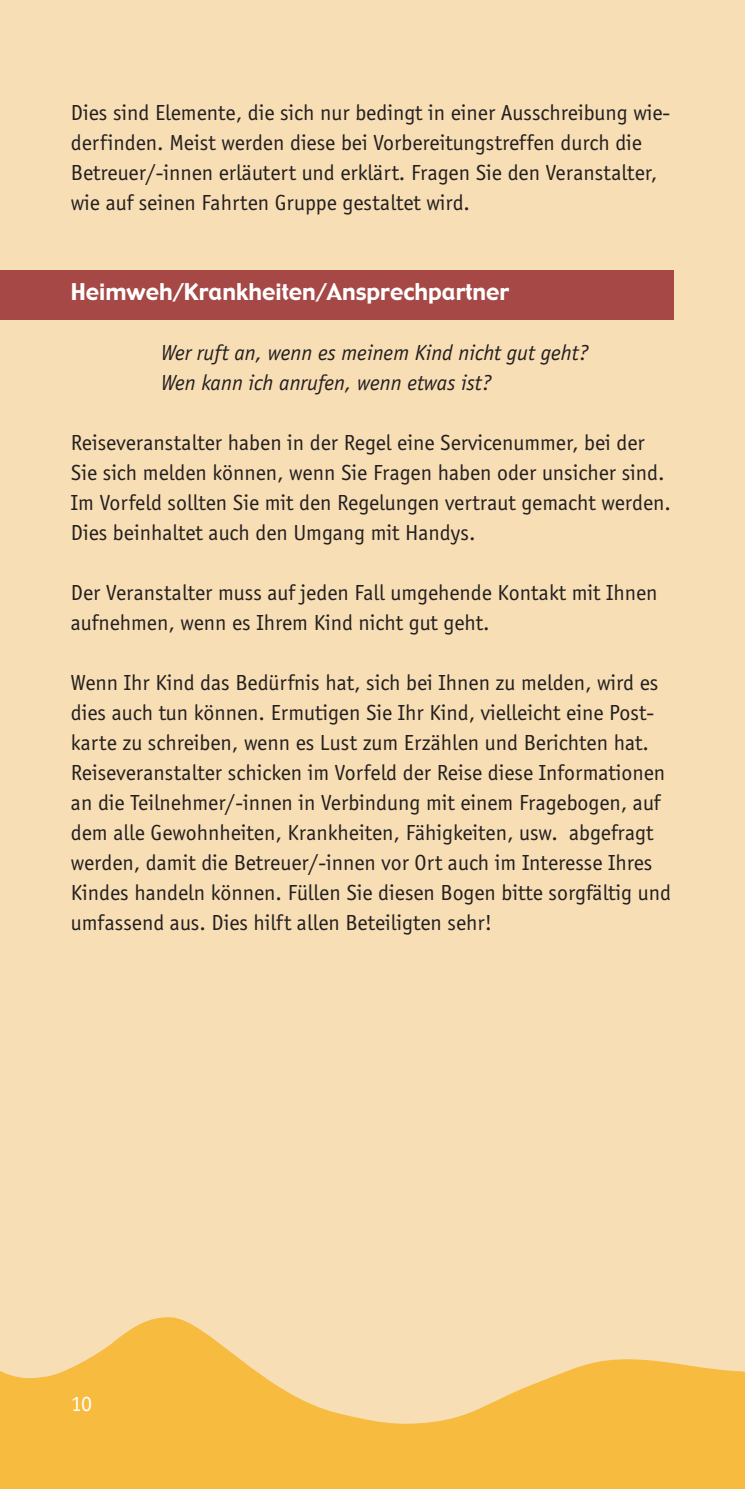
<style>
.page{position:relative;width:745px;height:1489px;background:#fff}
.page>*{position:absolute;margin:0;border:0;box-sizing:border-box;transform-origin:0 0}
.t1{font:22.5px/30px "Officina Sans";color:#231f20}
.t2{font:italic 22.5px/30px "Officina Sans";color:#231f20}
.t3{font:22.5px "Gadget";color:#fff}
.t4{font:22.5px "Officina Sans";color:#fff}
</style>
<div class="page">
<div style="left:0;top:0;width:744px;height:1488px;background:#f8deb4"></div>
<svg style="left:0;top:1317px;width:744px;height:171px;fill:#f6bb3f"></svg>
<div style="left:0;top:270px;width:673px;height:50px;background:#a64845"></div>
<p class="t1" style="left:71px;top:97px;width:600px">Dies sind Elemente, die sich nur bedingt in einer Ausschreibung wie&shy;derfinden. Meist werden diese bei Vorbereitungstreffen durch die Betreuer/-innen erläutert und erklärt. Fragen Sie den Veranstalter, wie auf seinen Fahrten Gruppe gestaltet wird.</p>
<p class="t3" style="left:71px;top:279px;width:440px">Heimweh/Krankheiten/Ansprechpartner</p>
<p class="t2" style="left:161px;top:337px;width:429px">Wer ruft an, wenn es meinem Kind nicht gut geht?<br>Wen kann ich anrufen, wenn etwas ist?</p>
<p class="t1" style="left:71px;top:427px;width:601px">Reiseveranstalter haben in der Regel eine Servicenummer, bei der Sie sich melden können, wenn Sie Fragen haben oder unsicher sind.<br>Im Vorfeld sollten Sie mit den Regelungen vertraut gemacht werden.<br>Dies beinhaltet auch den Umgang mit Handys.</p>
<p class="t1" style="left:71px;top:577px;width:587px">Der Veranstalter muss auf jeden Fall umgehende Kontakt mit Ihnen aufnehmen, wenn es Ihrem Kind nicht gut geht.</p>
<p class="t1" style="left:71px;top:667px;width:601px">Wenn Ihr Kind das Bedürfnis hat, sich bei Ihnen zu melden, wird es dies auch tun können. Ermutigen Sie Ihr Kind, vielleicht eine Post&shy;karte zu schreiben, wenn es Lust zum Erzählen und Berichten hat.<br>Reiseveranstalter schicken im Vorfeld der Reise diese Informationen an die Teilnehmer/-innen in Verbindung mit einem Fragebogen, auf dem alle Gewohnheiten, Krankheiten, Fähigkeiten, usw. abgefragt werden, damit die Betreuer/-innen vor Ort auch im Interesse Ihres Kindes handeln können. Füllen Sie diesen Bogen bitte sorgfältig und umfassend aus. Dies hilft allen Beteiligten sehr!</p>
<p class="t4" style="left:71px;top:1389px;width:23px">10</p>
</div>
